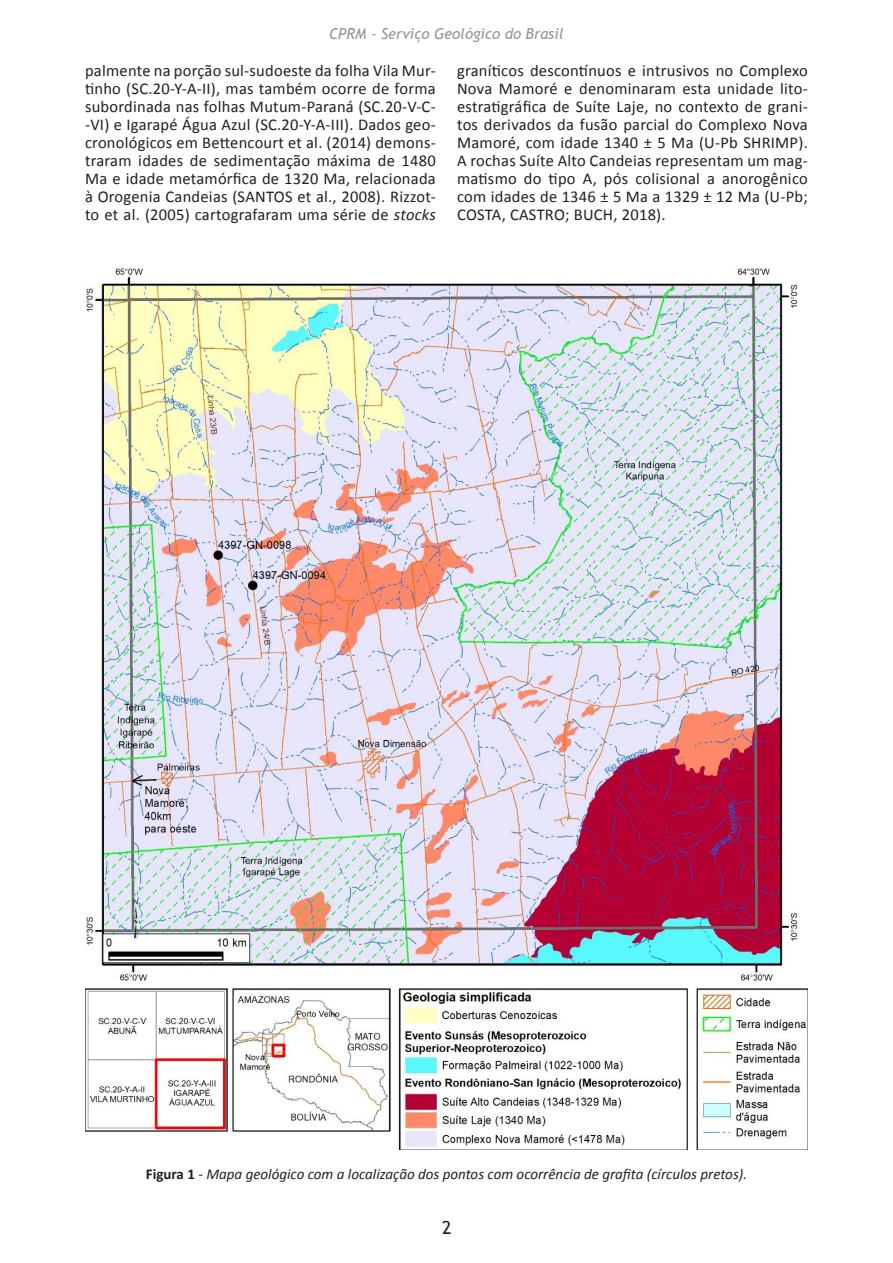
<style>
.page{position:relative;width:893px;height:1263px;background:#fff}
.page>*{position:absolute;margin:0;border:0;box-sizing:border-box;transform-origin:0 0}
.t1{font:18px "Trebuchet MS";color:#231f20}
.t2{font:16.5px/18px "Calibri";letter-spacing:.015em;color:#231f20;text-align:justify}
.t3{font:italic 15px "Calibri";color:#231f20}
.t4{font:italic 15px "Trebuchet MS";color:#939598}
.s1{font-style:italic}
.s2{font-weight:700;font-style:normal}
</style>
<div class="page">
<img style="left:85px;top:267px;width:723px;height:882px">
<p class="t4" style="left:329px;top:24px;width:236px">CPRM - Serviço Geológico do Brasil</p>
<p class="t2" style="left:85px;top:62px;width:352px">palmente na porção sul-sudoeste da folha Vila Mur&shy;tinho (SC.20-Y-A-II), mas também ocorre de forma subordinada nas folhas Mutum-Paraná (SC.20-V-C--VI) e Igarapé Água Azul (SC.20-Y-A-III). Dados geo&shy;cronológicos em Bettencourt et al. (2014) demons&shy;traram idades de sedimentação máxima de 1480<br>Ma e idade metamórfica de 1320 Ma, relacionada à Orogenia Candeias (SANTOS et al., 2008). Rizzot&shy;to et al. (2005) cartografaram uma série de <span class="s1">stocks</span></p>
<p class="t2" style="left:457px;top:62px;width:352px">graníticos descontínuos e intrusivos no Complexo Nova Mamoré e denominaram esta unidade lito&shy;estratigráfica de Suíte Laje, no contexto de grani&shy;tos derivados da fusão parcial do Complexo Nova Mamoré, com idade 1340 ± 5 Ma (U-Pb SHRIMP).<br>A rochas Suíte Alto Candeias representam um mag&shy;matismo do tipo A, pós colisional a anorogênico com idades de 1346 ± 5 Ma a 1329 ± 12 Ma (U-Pb; COSTA, CASTRO; BUCH, 2018).</p>
<p class="t3" style="left:146px;top:1164px;width:603px"><span class="s2">Figura 1</span> - Mapa geológico com a localização dos pontos com ocorrência de grafita (círculos pretos).</p>
<p class="t1" style="left:442px;top:1217px;width:11px">2</p>
</div>
